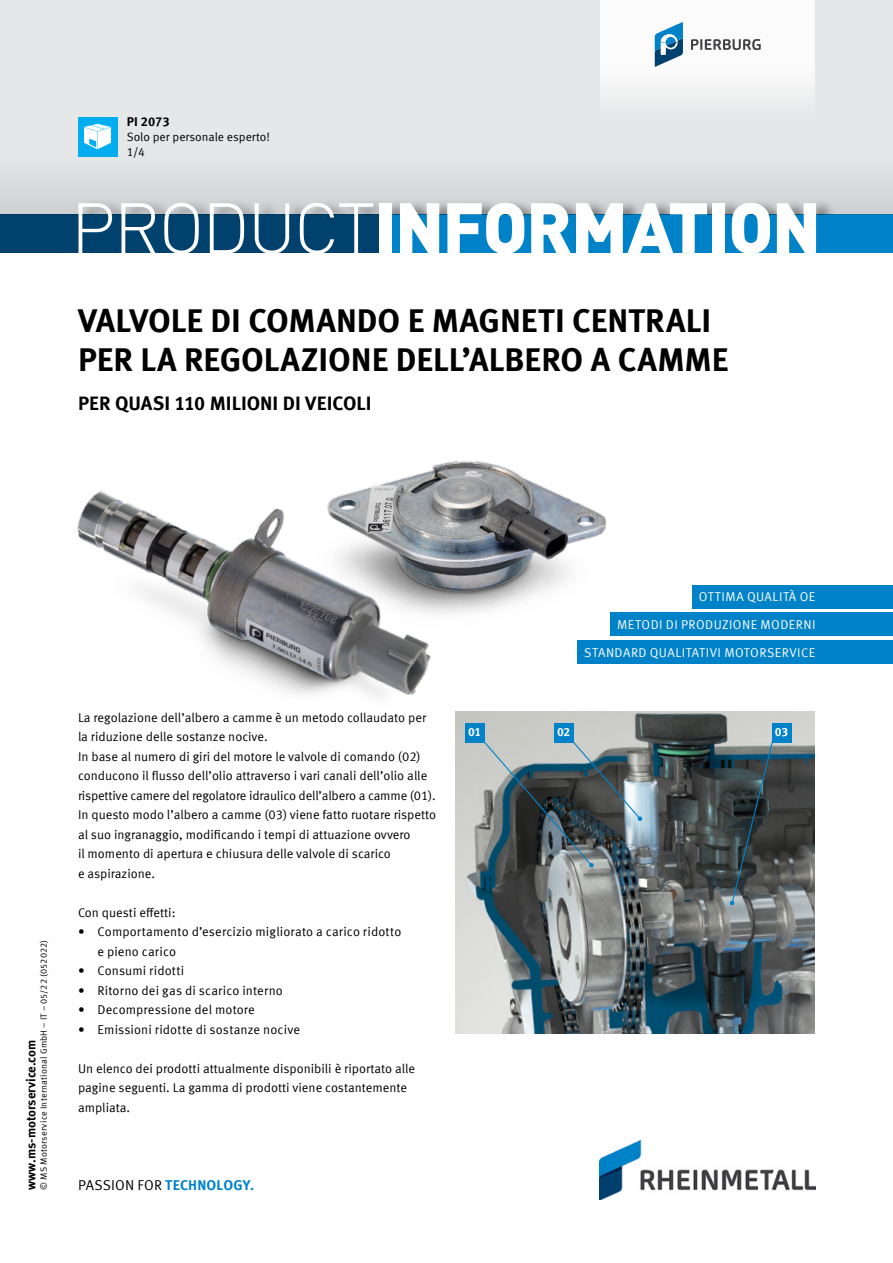
<style>
.page{position:relative;width:893px;height:1263px;background:#fff}
.page>*{position:absolute;margin:0;border:0;box-sizing:border-box;transform-origin:0 0}
.t1{font:900 70.5px "DIN Offc";letter-spacing:-.025em;color:#fff}
.t2{font:700 33px/39px "Meta Offc Pro";color:#000}
.t3{font:700 19.5px "Meta Offc Pro";color:#000}
.t4{font:700 14.25px "Meta Offc Pro";letter-spacing:.01em;color:#0082c8}
.t5{font:12.75px/19.5px "Meta Offc Pro Norm";color:#000}
.t6{font:12.75px "Meta Offc Pro Norm";letter-spacing:.03em;color:#fff}
.t7{font:700 12.75px "Meta Offc Pro";color:#000}
.t8{font:12px "Meta Offc Pro Norm";color:#000}
.t9{font:700 12px "Meta Offc Pro";color:#fff}
.t10{font:9px "Meta Offc Pro Norm";letter-spacing:.02em;color:#000}
.s1{font-weight:300}
.s2{font-family:"Meta Offc Pro Norm";font-weight:400;color:#000}
</style>
<div class="page">
<div style="left:0;top:0;width:893px;height:224px;background:#e6e7e8"></div>
<div style="left:0;top:214px;width:893px;height:39px;background:#00416e"></div>
<div style="left:386px;top:214px;width:507px;height:39px;background:#0082c8"></div>
<div style="left:0;top:156px;width:893px;height:58px;background:#dcdedf"></div>
<div style="left:80px;top:198px;width:756px;height:16px;background:#000;opacity:.4"></div>
<div style="left:78px;top:117px;width:39px;height:39px;background:#00aeef"></div>
<svg style="left:84px;top:124px;width:27px;height:25px"></svg>
<div style="left:600px;top:0;width:215px;height:117px;background:linear-gradient(to bottom,#fff,#edeeef)"></div>
<svg style="left:691px;top:39px;width:70px;height:11px"></svg>
<svg style="left:655px;top:22px;width:28px;height:45px"></svg>
<img style="left:599px;top:1141px;width:216px;height:58px">
<img style="left:77px;top:461px;width:563px;height:236px">
<img style="left:455px;top:711px;width:360px;height:323px">
<div style="left:465px;top:723px;width:19px;height:19px;background:#0082c8"></div>
<div style="left:554px;top:723px;width:19px;height:19px;background:#0082c8"></div>
<div style="left:772px;top:723px;width:19px;height:19px;background:#0082c8"></div>
<svg style="left:730px;top:738px;width:44px;height:167px"></svg>
<svg style="left:481px;top:738px;width:161px;height:130px"></svg>
<div style="left:693px;top:585px;width:200px;height:23px;background:#0082c8"></div>
<div style="left:578px;top:640px;width:315px;height:24px;background:#0082c8"></div>
<div style="left:611px;top:613px;width:282px;height:23px;background:#0082c8"></div>
<p class="t7" style="left:127px;top:111px;width:45px">PI 2073</p>
<p class="t8" style="left:127px;top:128px;width:145px">Solo per personale esperto!</p>
<p class="t8" style="left:127px;top:143px;width:20px">1/4</p>
<h1 class="t1" style="left:71px;top:181px;width:752px"><span class="s1">PRODUCT</span>INFORMATION</h1>
<h2 class="t2" style="left:78px;top:298px;width:652px">VALVOLE DI COMANDO E MAGNETI CENTRALI<br>PER LA REGOLAZIONE DELL’ALBERO A CAMME</h2>
<h3 class="t3" style="left:78px;top:387px;width:295px">PER QUASI 110 MILIONI DI VEICOLI</h3>
<p class="t10" style="left:37px;top:1189px;width:251px;rotate:-90deg">© MS Motorservice International GmbH – IT – 05/22 (052022)</p>
<p class="t7" style="left:21px;top:1189px;width:151px;rotate:-90deg">www.ms-motorservice.com</p>
<p class="t5" style="left:78px;top:707px;width:360px">La regolazione dell’albero a camme è un metodo collaudato per la riduzione delle sostanze nocive.<br>In base al numero di giri del motore le valvole di comando (02) conducono il flusso dell’olio attraverso i vari canali dell’olio alle rispettive camere del regolatore idraulico dell’albero a camme (01).<br>In questo modo l’albero a camme (03) viene fatto ruotare rispetto al suo ingranaggio, modificando i tempi di attuazione ovvero<br>il momento di apertura e chiusura delle valvole di scarico<br>e aspirazione.</p>
<p class="t5" style="left:78px;top:901px;width:99px">Con questi effetti:</p>
<p class="t5" style="left:97px;top:921px;width:305px;text-indent:-19px">• Comportamento d’esercizio migliorato a carico ridotto e pieno carico</p>
<p class="t5" style="left:78px;top:960px;width:108px">• Consumi ridotti</p>
<p class="t5" style="left:78px;top:979px;width:206px">• Ritorno dei gas di scarico interno</p>
<p class="t5" style="left:78px;top:999px;width:178px">• Decompressione del motore</p>
<p class="t5" style="left:78px;top:1018px;width:224px">• Emissioni ridotte di sostanze nocive</p>
<p class="t5" style="left:78px;top:1057px;width:339px">Un elenco dei prodotti attualmente disponibili è riportato alle pagine seguenti. La gamma di prodotti viene costantemente ampliata.</p>
<p class="t4" style="left:78px;top:1173px;width:178px"><span class="s2">PASSION FOR</span> TECHNOLOGY.</p>
<p class="t6" style="left:699px;top:587px;width:118px">OTTIMA QUALITÀ OE</p>
<p class="t6" style="left:617px;top:615px;width:200px">METODI DI PRODUZIONE MODERNI</p>
<p class="t6" style="left:584px;top:642px;width:233px">STANDARD QUALITATIVI MOTORSERVICE</p>
<p class="t9" style="left:468px;top:722px;width:15px">01</p>
<p class="t9" style="left:557px;top:722px;width:15px">02</p>
<p class="t9" style="left:775px;top:722px;width:15px">03</p>
</div>
